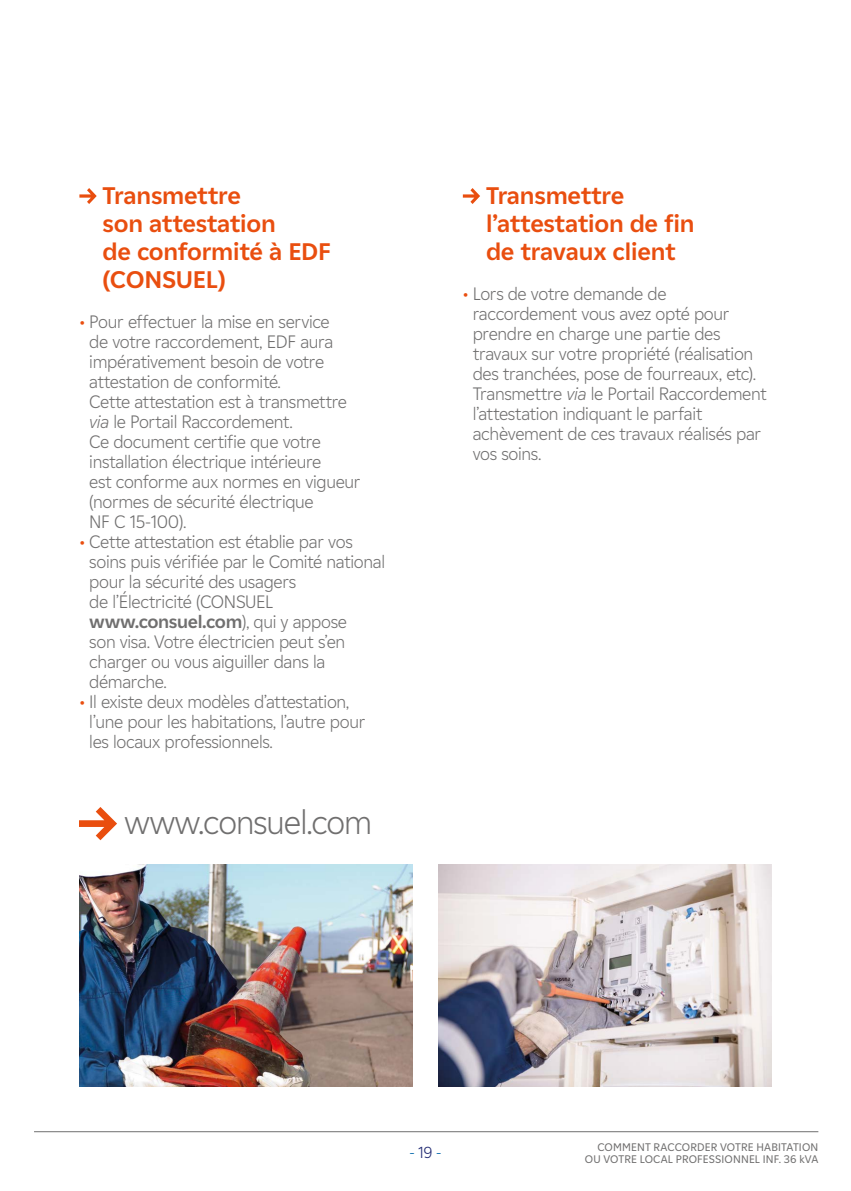
<style>
.page{position:relative;width:851px;height:1191px;background:#fff}
.page>*{position:absolute;margin:0;border:0;box-sizing:border-box;transform-origin:0 0}
.t1{font:300 34px "EDF2020";letter-spacing:-.03em;color:#706f6f}
.t2{font:700 24px/28px "EDF2020";letter-spacing:-.01em;color:#e94e0f}
.t3{font:300 18px/20px "EDF2020";letter-spacing:-.02em;color:#706f6f}
.t4{font:300 16px "EDF2020";color:#06a}
.t5{font:11px/12px "EDF2020";letter-spacing:.015em;color:#706f6f;text-align:right}
.s1{color:#e94e0f}
.s2{font-style:italic}
.s3{font-weight:700}
.s4{color:#212a72}
</style>
<div class="page">
<hr style="left:34px;top:1131px;width:784px;height:1px;background:#706f6f">
<svg style="left:79px;top:188px;width:18px;height:16px"></svg>
<svg style="left:463px;top:188px;width:17px;height:16px"></svg>
<img style="left:79px;top:864px;width:333px;height:222px">
<img style="left:438px;top:864px;width:333px;height:222px">
<svg style="left:79px;top:807px;width:38px;height:33px"></svg>
<h2 class="t2" style="left:103px;top:181px;width:230px">Transmettre<br>son attestation<br>de conformité à EDF (CONSUEL)</h2>
<p class="t3" style="left:89px;top:311px;width:273px;text-indent:-10px"><span class="s1">•</span> Pour effectuer la mise en service<br>de votre raccordement, EDF aura impérativement besoin de votre attestation de conformité.<br>Cette attestation est à transmettre <span class="s2">via</span> le Portail Raccordement.<br>Ce document certifie que votre installation électrique intérieure<br>est conforme aux normes en vigueur (normes de sécurité électrique<br>NF C 15-100).</p>
<p class="t3" style="left:89px;top:531px;width:297px;text-indent:-10px"><span class="s1">•</span> Cette attestation est établie par vos soins puis vérifiée par le Comité national pour la sécurité des usagers<br>de l’Électricité (CONSUEL <span class="s3">www.consuel.com</span>), qui y appose<br>son visa. Votre électricien peut s’en charger ou vous aiguiller dans la démarche.</p>
<p class="t3" style="left:89px;top:691px;width:277px;text-indent:-10px"><span class="s1">•</span> Il existe deux modèles d’attestation, l’une pour les habitations, l’autre pour les locaux professionnels.</p>
<h1 class="t1" style="left:124px;top:798px;width:249px">www.consuel.com</h1>
<h2 class="t2" style="left:486px;top:181px;width:210px">Transmettre l’attestation de fin de travaux client</h2>
<p class="t3" style="left:472px;top:283px;width:296px;text-indent:-10px"><span class="s1">•</span> Lors de votre demande de raccordement vous avez opté pour prendre en charge une partie des travaux sur votre propriété (réalisation des tranchées, pose de fourreaux, etc).<br>Transmettre <span class="s2">via</span> le Portail Raccordement l’attestation indiquant le parfait achèvement de ces travaux réalisés par vos soins.</p>
<p class="t4" style="left:409px;top:1141px;width:33px">- <span class="s4">19</span> -</p>
<p class="t5" style="left:584px;top:1140px;width:235px">COMMENT RACCORDER VOTRE HABITATION<br>OU VOTRE LOCAL PROFESSIONNEL INF. 36 kVA</p>
</div>
